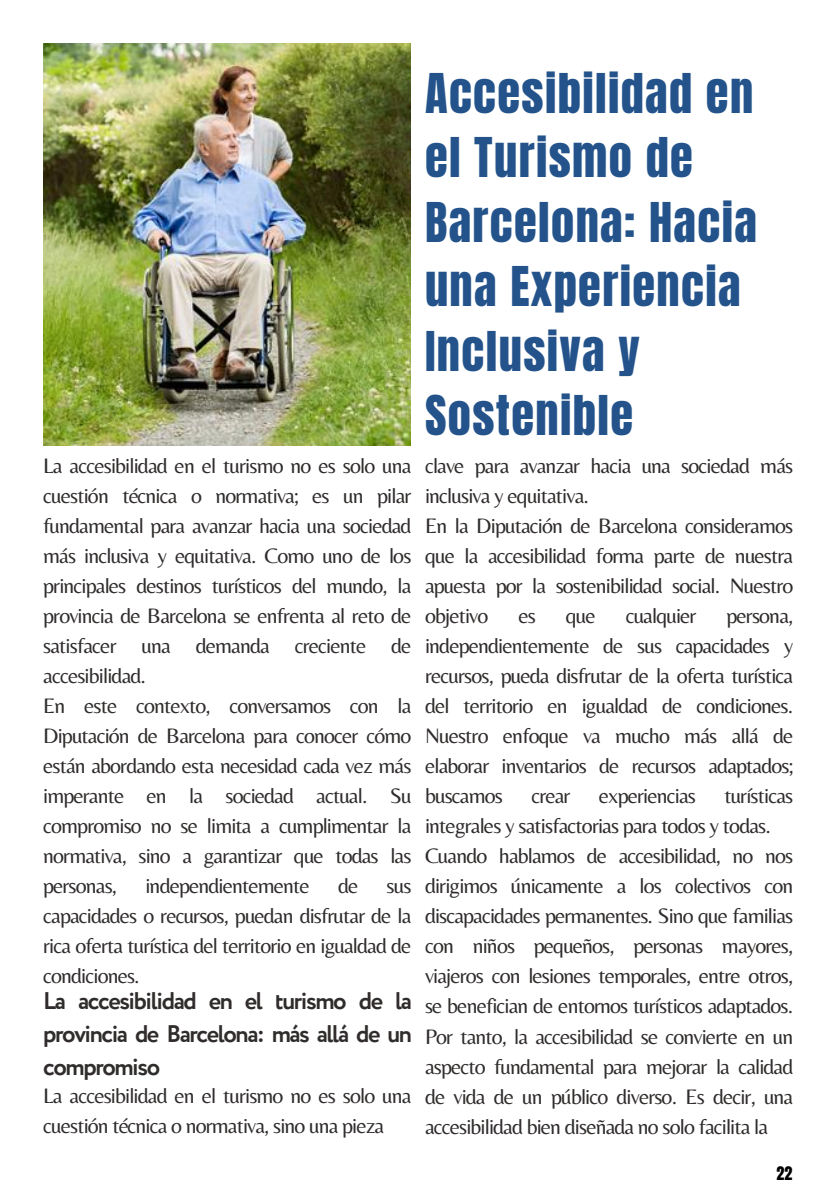
<style>
.page{position:relative;width:836px;height:1196px;background:#fff}
.page>*{position:absolute;margin:0;border:0;box-sizing:border-box;transform-origin:0 0}
.t1{font:46.6px/64.4px "Anton";letter-spacing:.03em;color:#23538a}
.t2{font:700 24px/33px "Circe";letter-spacing:-.06em;color:#2f2c2b;text-align:justify}
.t3{font:21.8px/30px "Belleza";letter-spacing:-.04em;color:#2f2c2b}
.t4{font:16px "Anton";color:#000}
</style>
<div class="page">
<img style="left:43px;top:43px;width:367px;height:403px">
<p class="t3" style="left:43px;top:450px;width:370px">La accesibilidad en el turismo no es solo una cuestión técnica o normativa; es un pilar fundamental para avanzar hacia una sociedad más inclusiva y equitativa. Como uno de los principales destinos turísticos del mundo, la provincia de Barcelona se enfrenta al reto de satisfacer una demanda creciente de accesibilidad.<br>En este contexto, conversamos con la Diputación de Barcelona para conocer cómo están abordando esta necesidad cada vez más imperante en la sociedad actual. Su compromiso no se limita a cumplimentar la normativa, sino a garantizar que todas las personas,</p>
<p class="t3" style="left:145px;top:870px;width:166px">independientemente</p>
<p class="t3" style="left:338px;top:870px;width:22px">de</p>
<p class="t3" style="left:43px;top:870px;width:370px;text-align:justify;text-indent:343px">sus capacidades o recursos, puedan disfrutar de la rica oferta turística del territorio en igualdad de condiciones.</p>
<p class="t2" style="left:43px;top:985px;width:370px">La accesibilidad en el turismo de la provincia de Barcelona: más allá de un compromiso</p>
<p class="t3" style="left:43px;top:1080px;width:370px">La accesibilidad en el turismo no es solo una cuestión técnica o normativa, sino una pieza</p>
<h1 class="t1" style="left:425px;top:62px;width:333px">Accesibilidad en el Turismo de<br>Barcelona: Hacia una Experiencia<br>Inclusiva y<br>Sostenible</h1>
<p class="t3" style="left:425px;top:450px;width:370px">clave para avanzar hacia una sociedad más inclusiva y equitativa.<br>En la Diputación de Barcelona consideramos que la accesibilidad forma parte de nuestra apuesta por la sostenibilidad social. Nuestro objetivo</p>
<p class="t3" style="left:518px;top:600px;width:19px">es</p>
<p class="t3" style="left:566px;top:600px;width:31px">que</p>
<p class="t3" style="left:625px;top:600px;width:72px">cualquier</p>
<p class="t3" style="left:425px;top:600px;width:370px;text-align:justify;text-indent:301px">persona, independientemente de sus capacidades y recursos, pueda disfrutar de la oferta turística del territorio en igualdad de condiciones.<br>Nuestro enfoque va mucho más allá de elaborar inventarios de recursos adaptados; buscamos</p>
<p class="t3" style="left:425px;top:780px;width:370px;text-indent:299px">turísticas integrales y satisfactorias para todos y todas.<br>Cuando hablamos de accesibilidad, no nos dirigimos únicamente a los colectivos con discapacidades permanentes. Sino que familias con niños pequeños, personas mayores, viajeros con lesiones temporales, entre otros, se benefician de entornos turísticos adaptados.<br>Por tanto, la accesibilidad se convierte en un aspecto fundamental para mejorar la calidad de vida de un público diverso. Es decir, una accesibilidad bien diseñada no solo facilita la</p>
<p class="t4" style="left:776px;top:1162px;width:17px">22</p>
<p class="t3" style="left:531px;top:780px;width:41px">crear</p>
<p class="t3" style="left:599px;top:780px;width:99px">experiencias</p>
</div>
